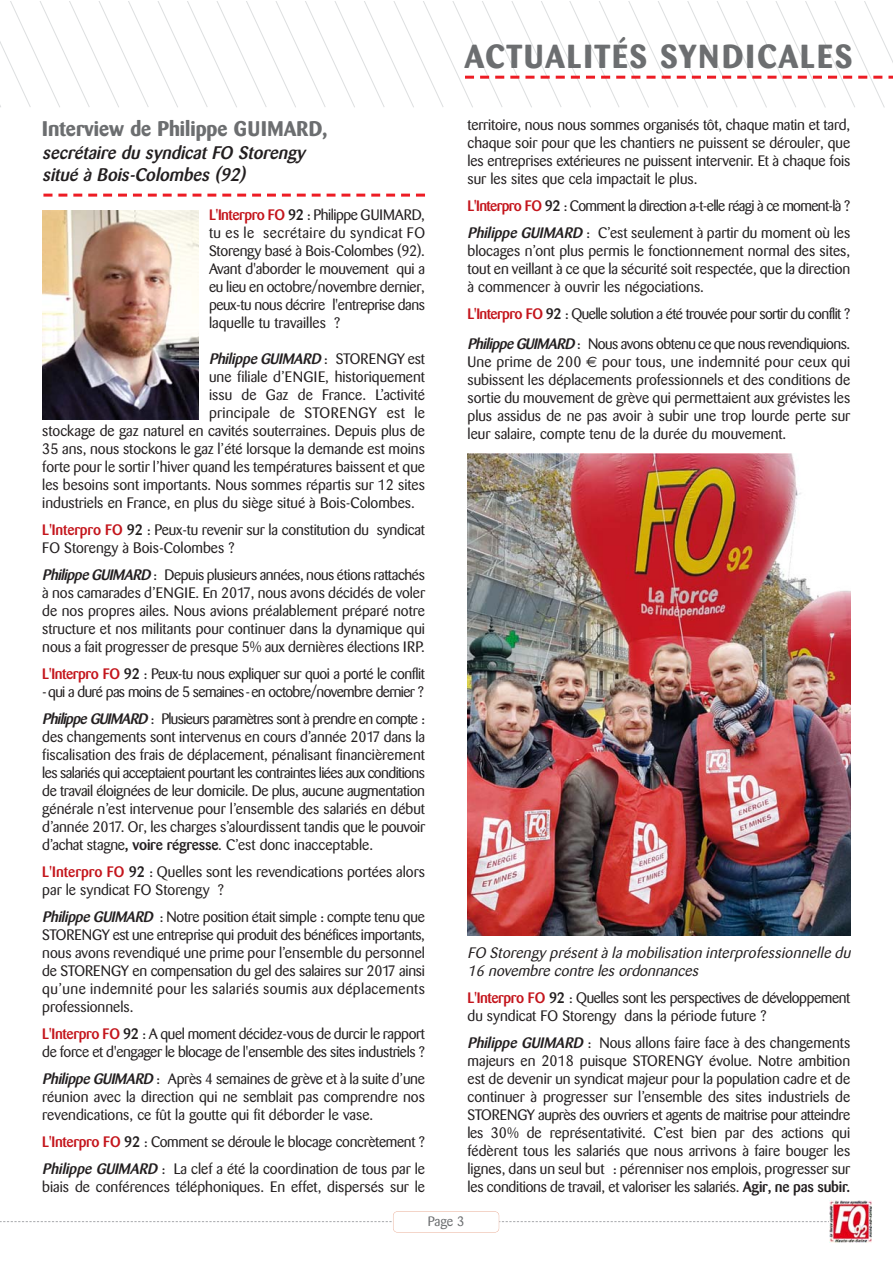
<style>
.page{position:relative;width:893px;height:1263px;background:#fff}
.page>*{position:absolute;margin:0;border:0;box-sizing:border-box;transform-origin:0 0}
.t1{font:700 33px "Barmeno";letter-spacing:.055em;color:#6c6e70}
.t2{font:700 21px "Barmeno";color:#6c6e70}
.t3{font:italic 500 18px/21.6px "Barmeno";color:#231f20}
.t4{font:15px/18px "Barmeno";color:#231f20;text-align:justify}
.t5{font:15px/27px "Barmeno";letter-spacing:-.045em;color:#231f20}
.t6{font:15px/18px "Barmeno";letter-spacing:-.025em;color:#231f20}
.t7{font:15px/30.3px "Barmeno";letter-spacing:-.04em;color:#231f20}
.t8{font:15px/27px "Barmeno";letter-spacing:-.02em;color:#231f20}
.t9{font:italic 15px/18px "Barmeno";color:#231f20}
.t10{font:italic 500 15px "Barmeno";color:#231f20}
.t11{font:15px "Barmeno";letter-spacing:.02em;color:#231f20}
.t12{font:13.5px "Barmeno";color:#6c6e70}
.s1{font-weight:500;color:#c4151c}
.s2{font-weight:500}
.s3{font-weight:400;font-style:normal}
.s4{font-weight:500;font-style:italic}
.s5{font-family:"Euro Sans"}
</style>
<div class="page">
<svg style="left:1px;top:1px;width:59px;height:107px"></svg>
<svg style="left:60px;top:1px;width:825px;height:107px"></svg>
<svg style="left:0;top:1221px;width:829px;height:1px"></svg>
<div style="left:393px;top:1211px;width:106px;height:21px;background:#fff;border-radius:4px"></div>
<div style="left:393px;top:1211px;width:106px;height:21px;border:1px solid #ebb39d;border-radius:4px"></div>
<img style="left:829px;top:1200px;width:42px;height:43px">
<svg style="left:465px;top:76px;width:427px;height:3px"></svg>
<svg style="left:43px;top:194px;width:382px;height:3px"></svg>
<img style="left:42px;top:210px;width:157px;height:209px">
<img style="left:468px;top:454px;width:382px;height:481px">
<h2 class="t2" style="left:42px;top:120px;width:287px">Interview de Philippe GUIMARD,</h2>
<p class="t3" style="left:42px;top:143px;width:264px">secrétaire du syndicat FO Storengy situé à Bois-Colombes (92)</p>
<p class="t4" style="left:209px;top:207px;width:218px"><span class="s1">L'Interpro FO</span> <span class="s2">92</span> : Philippe GUIMARD, tu es le secrétaire du syndicat FO Storengy basé à Bois-Colombes (92).<br>Avant d'aborder le mouvement qui a eu lieu en octobre/novembre dernier, peux-tu nous décrire l'entreprise dans laquelle tu travailles ?</p>
<p class="t10" style="left:209px;top:352px;width:217px">Philippe GUIMARD <span class="s3">: S T O R E N G Y e s t</span></p>
<p class="t4" style="left:209px;top:369px;width:217px">une filiale d’ENGIE, historiquement</p>
<p class="t4" style="left:209px;top:387px;width:217px">issu de Gaz de France. L’activité</p>
<p class="t11" style="left:209px;top:406px;width:217px">principale de STORENGY est le</p>
<p class="t4" style="left:42px;top:423px;width:384px">stockage de gaz naturel en cavités souterraines. Depuis plus de</p>
<p class="t4" style="left:42px;top:441px;width:384px">35 ans, nous stockons le gaz l’été lorsque la demande est moins</p>
<p class="t4" style="left:42px;top:459px;width:384px">forte pour le sortir l’hiver quand les températures baissent et que</p>
<p class="t4" style="left:42px;top:477px;width:384px">les besoins sont importants. Nous sommes répartis sur 12 sites</p>
<p class="t4" style="left:42px;top:495px;width:374px">industriels en France, en plus du siège situé à Bois-Colombes.</p>
<p class="t4" style="left:42px;top:522px;width:384px"><span class="s1">L'Interpro FO</span> <span class="s2">92</span> : Peux-tu revenir sur la constitution du syndicat<br>FO Storengy à Bois-Colombes ?</p>
<p class="t4" style="left:42px;top:567px;width:384px"><span class="s4">Philippe GUIMARD</span>: Depuis plusieurs années, nous étions rattachés à nos camarades d’ENGIE. En 2017, nous avons décidés de voler de nos propres ailes. Nous avions préalablement préparé notre structure et nos militants pour continuer dans la dynamique qui nous a fait progresser de presque 5% aux dernières élections IRP.</p>
<p class="t5" style="left:42px;top:666px;width:384px;line-height:18px"><span class="s1">L'Interpro FO</span> <span class="s2">92</span> : Peux-tu nous expliquer sur quoi a porté le conflit -qui a duré pas moins de 5 semaines-en octobre/novembre dernier ?</p>
<p class="t4" style="left:42px;top:711px;width:384px"><span class="s4">PhilippeGUIMARD</span>: Plusieurs paramètres sont à prendre en compte : des changements sont intervenus en cours d’année 2017 dans la fiscalisation des frais de déplacement, pénalisant financièrement les salariés qui acceptaient pourtant les contraintes liées aux conditions de travail éloignées de leur domicile. De plus, aucune augmentation générale n’est intervenue pour l’ensemble des salariés en début d’année 2017. Or, les charges s’alourdissent tandis que le pouvoir d’achat stagne<span class="s2">, voire régresse</span>. C’est donc inacceptable.</p>
<p class="t4" style="left:42px;top:864px;width:384px"><span class="s1">L'Interpro FO</span> <span class="s2">92</span> : Quelles sont les revendications portées alors par le syndicat FO Storengy ?</p>
<p class="t4" style="left:42px;top:909px;width:384px"><span class="s4">Philippe GUIMARD</span> : Notre position était simple : compte tenu que STORENGY est une entreprise qui produit des bénéfices importants, nous avons revendiqué une prime pour l’ensemble du personnel de STORENGY en compensation du gel des salaires sur 2017 ainsi qu’une indemnité pour les salariés soumis aux déplacements professionnels.</p>
<p class="t6" style="left:42px;top:1026px;width:384px"><span class="s1">L'Interpro FO</span> <span class="s2">92</span> : A quel moment décidez-vous de durcir le rapport de force et d'engager le blocage de l'ensemble des sites industriels ?</p>
<p class="t4" style="left:42px;top:1071px;width:384px"><span class="s4">Philippe GUIMARD</span>: Après 4 semaines de grève et à la suite d’une réunion avec la direction qui ne semblait pas comprendre nos revendications, ce fût la goutte qui fit déborder le vase.</p>
<p class="t8" style="left:42px;top:1130px;width:384px"><span class="s1">L'Interpro FO</span> <span class="s2">92</span> : Comment se déroule le blocage concrètement ?<br><span class="s4">Philippe GUIMARD</span>: La clef a été la coordination de tous par le</p>
<p class="t4" style="left:42px;top:1179px;width:384px">biais de conférences téléphoniques. En effet, dispersés sur le</p>
<h1 class="t1" style="left:464px;top:43px;width:389px">ACTUALITÉS SYNDICALES</h1>
<p class="t4" style="left:468px;top:117px;width:384px">territoire, nous nous sommes organisés tôt, chaque matin et tard, chaque soir pour que les chantiers ne puissent se dérouler, que les entreprises extérieures ne puissent intervenir. Et à chaque fois sur les sites que cela impactait le plus.</p>
<p class="t5" style="left:468px;top:193px;width:384px"><span class="s1">L'Interpro FO</span> <span class="s2">92</span> : Comment la direction a-t-elle réagi à ce moment-là ?<br><span class="s4">Philippe GUIMARD</span>: C’est seulement à partir du moment où les</p>
<p class="t4" style="left:468px;top:243px;width:384px">blocages n’ont plus permis le fonctionnement normal des sites, tout en veillant à ce que la sécurité soit respectée, que la direction à commencer à ouvrir les négociations.</p>
<p class="t7" style="left:468px;top:300px;width:384px"><span class="s1">L'Interpro FO</span> <span class="s2">92</span> : Quelle solution a été trouvée pour sortir du conflit ?<br><span class="s4">PhilippeGUIMARD</span>: Nous avons obtenu ce que nous revendiquions.</p>
<p class="t4" style="left:468px;top:354px;width:384px">Une prime de 200 <span class="s5">€</span> pour tous, une indemnité pour ceux qui subissent les déplacements professionnels et des conditions de sortie du mouvement de grève qui permettaient aux grévistes les plus assidus de ne pas avoir à subir une trop lourde perte sur leur salaire, compte tenu de la durée du mouvement.</p>
<p class="t9" style="left:468px;top:945px;width:387px">FO Storengy présent à la mobilisation interprofessionnelle du<br>16 novembre contre les ordonnances</p>
<p class="t6" style="left:468px;top:990px;width:384px"><span class="s1">L'Interpro FO</span> <span class="s2">92</span> : Quelles sont les perspectives de développement du syndicat FO Storengy dans la période future ?</p>
<p class="t4" style="left:468px;top:1035px;width:384px"><span class="s4">Philippe GUIMARD</span>: Nous allons faire face à des changements majeurs en 2018 puisque STORENGY évolue. Notre ambition est de devenir un syndicat majeur pour la population cadre et de continuer à progresser sur l’ensemble des sites industriels de STORENGY auprès des ouvriers et agents de maitrise pour atteindre les 30% de représentativité. C’est bien par des actions qui fédèrent tous les salariés que nous arrivons à faire bouger les lignes, dans un seul but : pérenniser nos emplois, progresser sur les conditions de travail, et valoriser les salariés. <span class="s2">Agir, ne pas subir.</span></p>
<p class="t12" style="left:428px;top:1216px;width:38px">Page 3</p>
</div>
